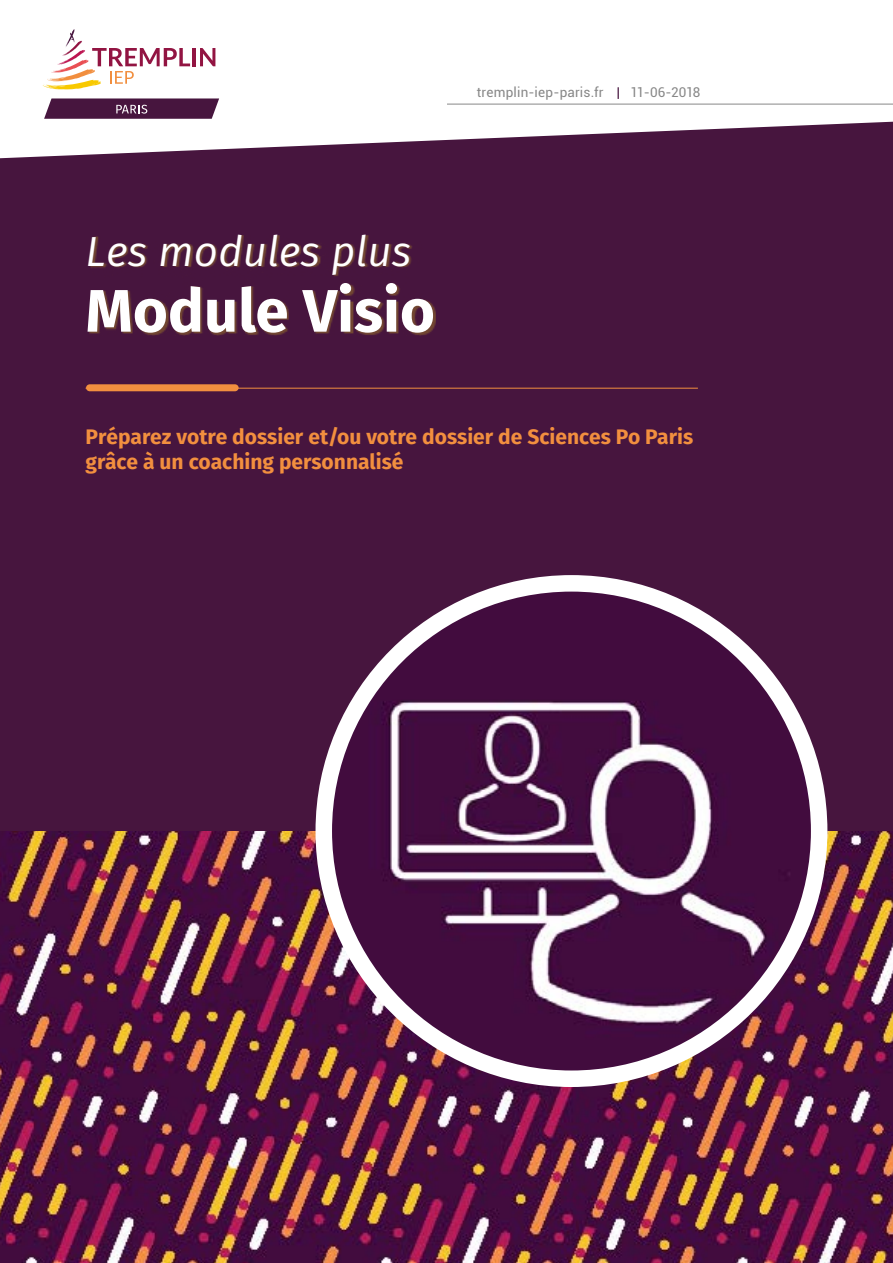
<style>
.page{position:relative;width:893px;height:1263px;background:#fff}
.page>*{position:absolute;margin:0;border:0;box-sizing:border-box;transform-origin:0 0}
.t1{font:700 60px "Fira Sans";color:#fff}
.t2{font:italic 42px "Fira Sans";color:#fff}
.t3{font:700 21px/25.2px "Fira Sans";color:#f28f3f}
.t4{font:13.5px "Roboto";letter-spacing:.01em;color:#878787}
.s1{color:#47153e}
</style>
<div class="page">
<div style="left:0;top:115px;width:893px;height:1148px;background:#47153e"></div>
<svg style="left:0;top:62px;width:893px;height:96px"></svg>
<hr style="left:193px;top:48px;width:3px;height:18px;background:#921442">
<svg style="left:200px;top:48px;width:15px;height:18px"></svg>
<svg style="left:43px;top:29px;width:147px;height:61px"></svg>
<svg style="left:44px;top:98px;width:175px;height:21px"></svg>
<hr style="left:86px;top:388px;width:612px;height:1px;background:#f28f3f">
<img style="left:0;top:831px;width:893px;height:432px">
<div style="left:89px;top:236px;width:347px;height:100px;background:#b5941e;opacity:.4"></div>
<div style="left:86px;top:384px;width:153px;height:7px;background:#f28f3f;border-radius:4px"></div>
<img style="left:324px;top:583px;width:495px;height:496px;border-radius:248px">
<div style="left:316px;top:575px;width:511px;height:512px;border:16px solid #fff;border-radius:50%"></div>
<hr style="left:447px;top:104px;width:446px;height:1px;background:#878787">
<p class="t4" style="left:477px;top:83px;width:225px">tremplin-iep-paris.fr <span class="s1">|</span> 11-06-2018</p>
<h2 class="t2" style="left:86px;top:220px;width:327px">Les modules plus</h2>
<h1 class="t1" style="left:86px;top:260px;width:351px">Module Visio</h1>
<p class="t3" style="left:86px;top:423px;width:609px">Préparez votre dossier et/ou votre dossier de Sciences Po Paris grâce à un coaching personnalisé</p>
</div>
